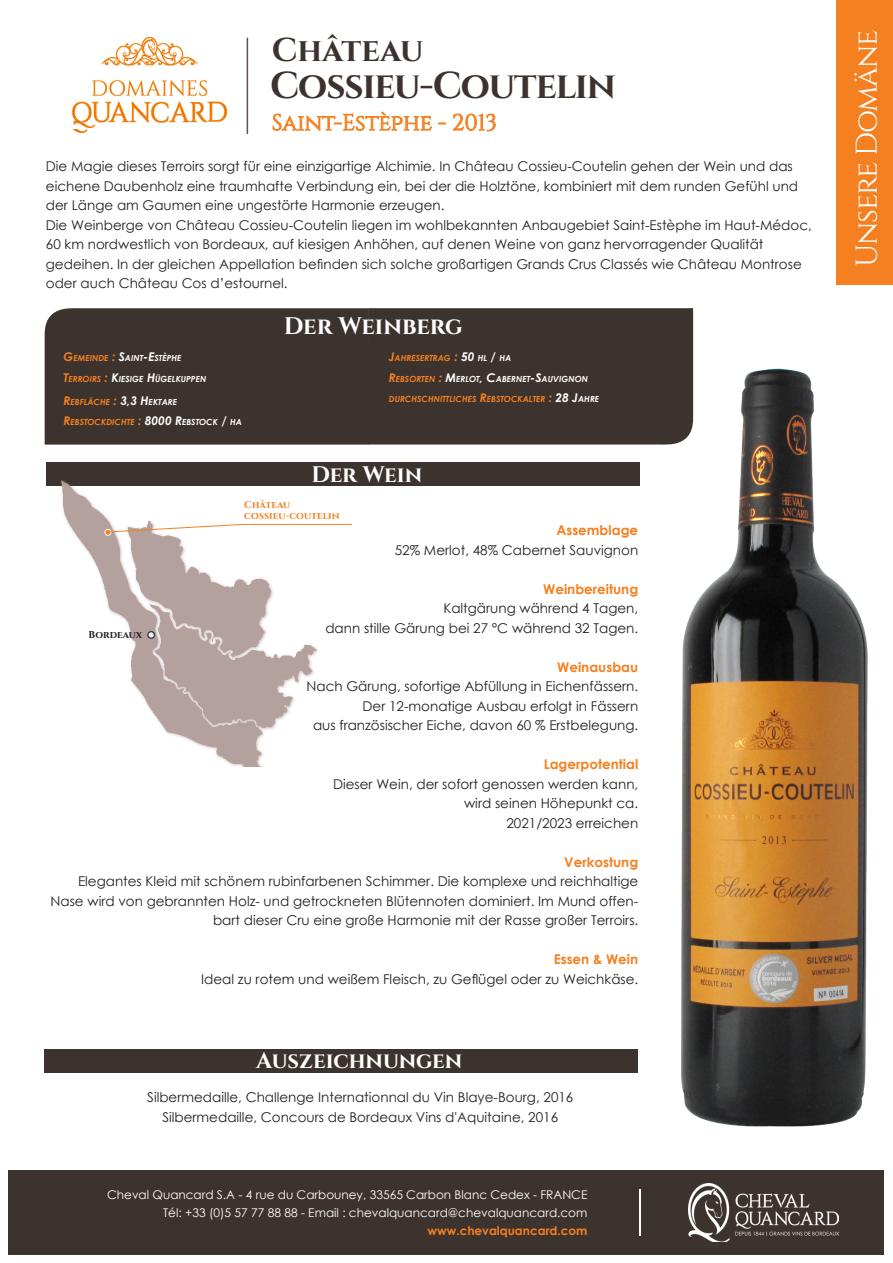
<style>
.page{position:relative;width:893px;height:1263px;background:#fff}
.page>*{position:absolute;margin:0;border:0;box-sizing:border-box;transform-origin:0 0}
.t1{font:700 37.5px "Cinzel";letter-spacing:-.03em;color:#3d332e}
.t2{font:700 33px "Cinzel";color:#3d332e}
.t3{font:30px "Cinzel";letter-spacing:-.04em;color:#fff}
.t4{font:700 24px "Cinzel";letter-spacing:-.005em;color:#fff}
.t5{font:700 22.5px "Cinzel";letter-spacing:-.005em;color:#fff}
.t6{font:22.5px "Cinzel";color:#f58021}
.t7{font:13.5px/19.5px "Century Gothic";color:#231f20}
.t8{font:700 13.5px "Century Gothic";color:#f58021}
.t9{font:12px "Century Gothic";color:#fff}
.t10{font:700 12px "Century Gothic";color:#f58021}
.t11{font:700 10.05px "Cinzel";color:#f58021}
.t12{font:700 10.05px "Cinzel";color:#231f20}
.t13{font:italic 700 8.4px "Century Gothic";color:#f58021}
.t14{font:italic 700 8.4px "Century Gothic";color:#fff}
.s1{font-size:12px;color:#f58021}
.s2{color:#f58021}
.s3{font-size:12px}
.s4{font-size:12px;color:#fff}
.s5{color:#fff}
</style>
<div class="page">
<div style="left:9px;top:1170px;width:875px;height:84px;background:#3d332e"></div>
<hr style="left:247px;top:38px;width:1px;height:96px;background:#615353">
<img style="left:72px;top:38px;width:155px;height:90px">
<svg style="left:272px;top:111px;width:160px;height:20px"></svg>
<svg style="left:438px;top:122px;width:8px;height:3px"></svg>
<svg style="left:453px;top:113px;width:43px;height:19px"></svg>
<div style="left:837px;top:0;width:56px;height:285px;background:#f58021"></div>
<div style="left:46px;top:462px;width:593px;height:24px;background:#3d332e"></div>
<div style="left:369px;top:308px;width:324px;height:137px;background:#3d332e"></div>
<div style="left:45px;top:308px;width:324px;height:137px;background:#3d332e"></div>
<img style="left:61px;top:480px;width:261px;height:286px">
<div style="left:147px;top:631px;width:8px;height:8px;border:2px solid #40444e;border-radius:50%"></div>
<div style="left:105px;top:529px;width:6px;height:7px;border:1px solid #fff;border-radius:50%"></div>
<svg style="left:105px;top:524px;width:139px;height:11px"></svg>
<hr style="left:243px;top:524px;width:109px;height:1px;background:#f58021">
<img style="left:671px;top:347px;width:197px;height:780px">
<div style="left:45px;top:1050px;width:593px;height:23px;background:#3d332e"></div>
<img style="left:689px;top:1183px;width:149px;height:58px">
<hr style="left:639px;top:1189px;width:1px;height:46px;background:#fff">
<p class="t2" style="left:272px;top:30px;width:153px">Château</p>
<p class="t1" style="left:270px;top:63px;width:347px">Cossieu-Coutelin</p>
<p class="t6" style="left:272px;top:109px;width:227px">Saint-Estèphe - 2013</p>
<p class="t7" style="left:46px;top:157px;width:754px">Die Magie dieses Terroirs sorgt für eine einzigartige Alchimie. In Château Cossieu-Coutelin gehen der Wein und das eichene Daubenholz eine traumhafte Verbindung ein, bei der die Holztöne, kombiniert mit dem runden Gefühl und der Länge am Gaumen eine ungestörte Harmonie erzeugen.</p>
<p class="t7" style="left:46px;top:215px;width:767px">Die Weinberge von Château Cossieu-Coutelin liegen im wohlbekannten Anbaugebiet Saint-Estèphe im Haut-Médoc,</p>
<p class="t7" style="left:46px;top:235px;width:757px">60 km nordwestlich von Bordeaux, auf kiesigen Anhöhen, auf denen Weine von ganz hervorragender Qualität gedeihen. In der gleichen Appellation befinden sich solche großartigen Grands Crus Classés wie Château Montrose oder auch Château Cos d’estournel.</p>
<p class="t14" style="left:63px;top:352px;width:120px"><span class="s1">G</span><span class="s2">EMEINDE</span> <span class="s1">:</span> <span class="s3">S</span>AINT<span class="s3">-E</span>STÈPHE</p>
<p class="t13" style="left:63px;top:395px;width:115px"><span class="s3">R</span>EBFLÄCHE <span class="s3">:</span> <span class="s4">3,3 H</span><span class="s5">EKTARE</span></p>
<p class="t13" style="left:63px;top:415px;width:180px"><span class="s3">R</span>EBSTOCKDICHTE <span class="s3">:</span> <span class="s4">8000 R</span><span class="s5">EBSTOCK</span> <span class="s4">/</span> <span class="s5">HA</span></p>
<p class="t14" style="left:63px;top:373px;width:144px"><span class="s1">T</span><span class="s2">ERROIRS</span> <span class="s1">:</span> <span class="s3">K</span>IESIGE <span class="s3">H</span>ÜGELKUPPEN</p>
<p class="t4" style="left:284px;top:311px;width:181px">Der Weinberg</p>
<p class="t13" style="left:389px;top:352px;width:124px"><span class="s3">J</span>AHRESERTRAG <span class="s3">:</span> <span class="s4">50</span> <span class="s5">HL</span> <span class="s4">/</span> <span class="s5">HA</span></p>
<p class="t14" style="left:389px;top:373px;width:201px"><span class="s1">R</span><span class="s2">EBSORTEN</span> <span class="s1">:</span> <span class="s3">M</span>ERLOT<span class="s3">, C</span>ABERNET<span class="s3">-S</span>AUVIGNON</p>
<p class="t13" style="left:389px;top:393px;width:212px">DURCHSCHNITTLICHES <span class="s3">R</span>EBSTOCKALTER <span class="s3">:</span> <span class="s4">28 J</span><span class="s5">AHRE</span></p>
<p class="t5" style="left:311px;top:461px;width:112px">Der Wein</p>
<p class="t11" style="left:244px;top:499px;width:47px">Château</p>
<p class="t11" style="left:244px;top:509px;width:97px">cossieu-coutelin</p>
<p class="t8" style="left:556px;top:520px;width:83px">Assemblage</p>
<p class="t7" style="left:395px;top:540px;width:245px">52% Merlot, 48% Cabernet Sauvignon</p>
<p class="t8" style="left:543px;top:579px;width:97px">Weinbereitung</p>
<p class="t7" style="left:443px;top:598px;width:196px">Kaltgärung während 4 Tagen,</p>
<p class="t7" style="left:325px;top:618px;width:314px">dann stille Gärung bei 27 °C während 32 Tagen.</p>
<p class="t8" style="left:557px;top:657px;width:82px">Weinausbau</p>
<p class="t7" style="left:307px;top:676px;width:333px">Nach Gärung, sofortige Abfüllung in Eichenfässern.</p>
<p class="t7" style="left:363px;top:696px;width:277px">Der 12-monatige Ausbau erfolgt in Fässern</p>
<p class="t7" style="left:313px;top:715px;width:327px">aus französischer Eiche, davon 60 % Erstbelegung.</p>
<p class="t8" style="left:544px;top:754px;width:96px">Lagerpotential</p>
<p class="t7" style="left:333px;top:774px;width:307px">Dieser Wein, der sofort genossen werden kann,</p>
<p class="t7" style="left:464px;top:793px;width:176px">wird seinen Höhepunkt ca.</p>
<p class="t7" style="left:506px;top:813px;width:133px">2021/2023 erreichen</p>
<p class="t8" style="left:564px;top:852px;width:75px">Verkostung</p>
<p class="t7" style="left:51px;top:871px;width:589px;text-align:right">Elegantes Kleid mit schönem rubinfarbenen Schimmer. Die komplexe und reichhaltige<br>Nase wird von gebrannten Holz- und getrockneten Blütennoten dominiert. Im Mund offen&shy;bart dieser Cru eine große Harmonie mit der Rasse großer Terroirs.</p>
<p class="t8" style="left:554px;top:949px;width:86px">Essen &amp; Wein</p>
<p class="t7" style="left:201px;top:969px;width:439px">Ideal zu rotem und weißem Fleisch, zu Geflügel oder zu Weichkäse.</p>
<p class="t12" style="left:89px;top:629px;width:55px">Bordeaux</p>
<p class="t5" style="left:256px;top:1046px;width:208px">Auszeichnungen</p>
<p class="t7" style="left:147px;top:1087px;width:428px">Silbermedaille, Challenge Internationnal du Vin Blaye-Bourg, 2016</p>
<p class="t7" style="left:162px;top:1107px;width:397px">Silbermedaille, Concours de Bordeaux Vins d'Aquitaine, 2016</p>
<p class="t9" style="left:107px;top:1187px;width:482px">Cheval Quancard S.A - 4 rue du Carbouney, 33565 Carbon Blanc Cedex - FRANCE</p>
<p class="t9" style="left:163px;top:1205px;width:426px">Tél: +33 (0)5 57 77 88 88 - Email : chevalquancard@chevalquancard.com</p>
<p class="t10" style="left:428px;top:1222px;width:161px">www.chevalquancard.com</p>
<p class="t3" style="left:849px;top:267px;width:239px;rotate:-90deg">Unsere Domäne</p>
</div>
